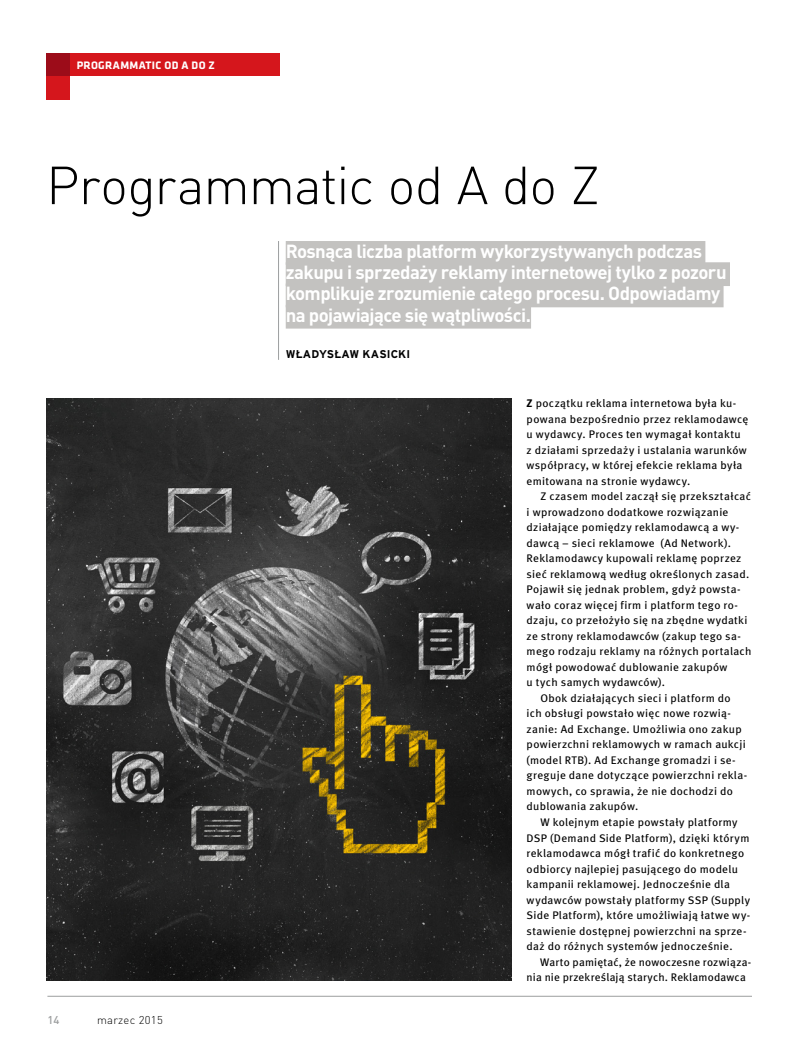
<style>
.page{position:relative;width:798px;height:1053px;background:#fff}
.page>*{position:absolute;margin:0;border:0;box-sizing:border-box;transform-origin:0 0}
.t1{font:300 52.62px "DINPL";letter-spacing:-.015em;color:#000}
.t2{font:700 18.75px/21.2px "DINPL";letter-spacing:-.03em;color:#fff}
.t3{font:700 11.25px "Klavika Basic";letter-spacing:.03em;color:#fff}
.t4{font:700 11.25px "Interstate PL";letter-spacing:.01em;color:#000}
.t5{font:300 11.25px "DINPL";letter-spacing:.025em;color:#000}
.t6{font:500 11.25px "DINPL";color:#9c9e9f}
.t7{font:11px/15.5px "Meta Book CELF";letter-spacing:.025em;color:#000;scale:1.04 1}
.t8{font:11px "Meta Book CELF";letter-spacing:.025em;color:#000}
.s1{font-family:"Meta Bold CELF"}
</style>
<div class="page">
<hr style="left:47px;top:995px;width:704px;height:1px;background:#9c9e9f">
<hr style="left:278px;top:241px;width:1px;height:119px;background:#9c9e9f">
<div style="left:285px;top:241px;width:420px;height:24px;background:#c3c2c0"></div>
<div style="left:285px;top:262px;width:444px;height:24px;background:#c3c2c0"></div>
<div style="left:285px;top:283px;width:438px;height:24px;background:#c3c2c0"></div>
<div style="left:285px;top:305px;width:246px;height:23px;background:#c3c2c0"></div>
<img style="left:46px;top:398px;width:465px;height:582px">
<div style="left:70px;top:53px;width:210px;height:23px;background:#d5161c"></div>
<div style="left:47px;top:76px;width:23px;height:23px;background:#d5161c"></div>
<div style="left:47px;top:53px;width:23px;height:23px;background:#9c0c19"></div>
<p class="t3" style="left:77px;top:57px;width:140px">PROGRAMMATIC OD A DO Z</p>
<h1 class="t1" style="left:46px;top:153px;width:555px">Programmatic od A do Z</h1>
<h2 class="t2" style="left:285px;top:240px;width:442px">Rosnąca liczba platform wykorzystywanych podczas zakupu i sprzedaży reklamy internetowej tylko z pozoru komplikuje zrozumienie całego procesu. Odpowiadamy na pojawiające się wątpliwości.</h2>
<p class="t4" style="left:286px;top:347px;width:126px">WŁADYSŁAW KASICKI</p>
<p class="t6" style="left:47px;top:1012px;width:13px">14</p>
<p class="t5" style="left:97px;top:1012px;width:67px">marzec 2015</p>
<p class="t7" style="left:526px;top:396px;width:214px"><span class="s1">Z</span> początku reklama internetowa była ku&shy;powana bezpośrednio przez reklamodawcę u wydawcy. Proces ten wymagał kontaktu z działami sprzedaży i ustalania warunków współpracy, w której efekcie reklama była emitowana na stronie wydawcy.</p>
<p class="t7" style="left:540px;top:489px;width:204px">Z czasem model zaczął się przekształcać</p>
<p class="t7" style="left:526px;top:504px;width:195px">i wprowadzono dodatkowe rozwiązanie</p>
<p class="t7" style="left:526px;top:520px;width:206px">działające pomiędzy reklamodawcą a wy-</p>
<p class="t7" style="left:526px;top:535px;width:198px">dawcą – sieci reklamowe (Ad Network).</p>
<p class="t7" style="left:526px;top:551px;width:208px">Reklamodawcy kupowali reklamę poprzez</p>
<p class="t7" style="left:526px;top:566px;width:215px">sieć reklamową według określonych zasad.</p>
<p class="t7" style="left:526px;top:582px;width:207px">Pojawił się jednak problem, gdyż powsta-</p>
<p class="t7" style="left:526px;top:597px;width:204px">wało coraz więcej firm i platform tego ro-</p>
<p class="t7" style="left:526px;top:613px;width:214px">dzaju, co przełożyło się na zbędne wydatki</p>
<p class="t7" style="left:526px;top:628px;width:207px">ze strony reklamodawców (zakup tego sa-</p>
<p class="t7" style="left:526px;top:644px;width:218px">mego rodzaju reklamy na różnych portalach</p>
<p class="t7" style="left:526px;top:659px;width:194px">mógł powodować dublowanie zakupów</p>
<p class="t7" style="left:526px;top:675px;width:135px">u tych samych wydawców).</p>
<p class="t7" style="left:540px;top:690px;width:184px">Obok działających sieci i platform do</p>
<p class="t7" style="left:526px;top:706px;width:198px">ich obsługi powstało więc nowe rozwią-</p>
<p class="t7" style="left:526px;top:721px;width:208px">zanie: Ad Exchange. Umożliwia ono zakup</p>
<p class="t7" style="left:526px;top:737px;width:212px">powierzchni reklamowych w ramach aukcji</p>
<p class="t7" style="left:526px;top:752px;width:202px">(model RTB). Ad Exchange gromadzi i se-</p>
<p class="t7" style="left:526px;top:768px;width:213px">greguje dane dotyczące powierzchni rekla-</p>
<p class="t7" style="left:526px;top:783px;width:200px">mowych, co sprawia, że nie dochodzi do</p>
<p class="t7" style="left:526px;top:799px;width:109px">dublowania zakupów.</p>
<p class="t7" style="left:540px;top:814px;width:191px">W kolejnym etapie powstały platformy</p>
<p class="t7" style="left:526px;top:830px;width:216px">DSP (Demand Side Platform), dzięki którym</p>
<p class="t7" style="left:526px;top:845px;width:210px">reklamodawca mógł trafić do konkretnego</p>
<p class="t7" style="left:526px;top:861px;width:205px">odbiorcy najlepiej pasującego do modelu</p>
<p class="t7" style="left:526px;top:876px;width:197px">kampanii reklamowej. Jednocześnie dla</p>
<p class="t7" style="left:526px;top:892px;width:216px">wydawców powstały platformy SSP (Supply</p>
<p class="t7" style="left:526px;top:907px;width:216px">Side Platform), które umożliwiają łatwe wy-</p>
<p class="t7" style="left:526px;top:923px;width:213px">stawienie dostępnej powierzchni na sprze-</p>
<p class="t7" style="left:526px;top:938px;width:199px">daż do różnych systemów jednocześnie.</p>
<p class="t8" style="left:540px;top:954px;width:212px">Warto pamiętać, że nowoczesne rozwiąza-</p>
<p class="t8" style="left:526px;top:970px;width:221px">nia nie przekreślają starych. Reklamodawca</p>
</div>
